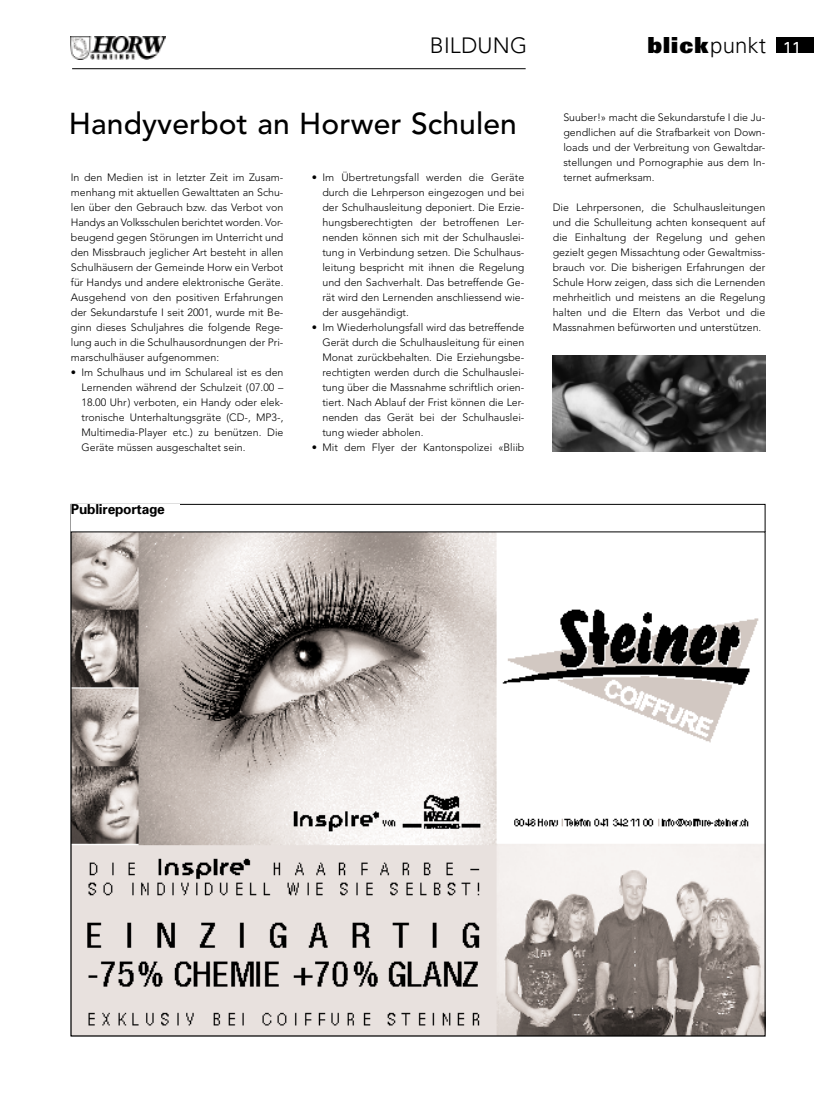
<style>
.page{position:relative;width:815px;height:1099px;background:#fff}
.page>*{position:absolute;margin:0;border:0;box-sizing:border-box;transform-origin:0 0}
.t1{font:500 30px "Avenir";letter-spacing:.005em;color:#000}
.t2{font:900 22.12px "Univers";letter-spacing:.05em;color:#000}
.t3{font:300 22px "Avenir";letter-spacing:.01em;color:#000}
.t4{font:700 13.75px "Univers";letter-spacing:-.015em;color:#000}
.t5{font:300 10.62px/15px "Avenir";color:#000;text-align:justify}
.s1{font-weight:300}
.s2{font-weight:400;font-size:15.88px;color:#fff}
</style>
<div class="page">
<img style="left:71px;top:37px;width:94px;height:6px">
<img style="left:71px;top:43px;width:92px;height:16px">
<hr style="left:72px;top:68px;width:454px;height:1px;background:#000">
<div style="left:776px;top:37px;width:38px;height:16px;background:#000"></div>
<img style="left:73px;top:534px;width:690px;height:500px">
<img style="left:553px;top:356px;width:212px;height:95px">
<h3 class="t3" style="left:430px;top:37px;width:99px">BILDUNG</h3>
<h2 class="t2" style="left:647px;top:37px;width:155px">blick<span class="s1">punkt</span> <span class="s2">11</span></h2>
<h1 class="t1" style="left:69px;top:112px;width:450px">Handyverbot an Horwer Schulen</h1>
<p class="t5" style="left:563px;top:111px;width:203px">Suuber!» macht die Sekundarstufe I die Ju&shy;gendlichen auf die Strafbarkeit von Down&shy;loads und der Verbreitung von Gewaltdar&shy;stellungen und Pornographie aus dem In&shy;ternet aufmerksam.</p>
<p class="t5" style="left:553px;top:201px;width:214px">Die Lehrpersonen, die Schulhausleitungen und die Schulleitung achten konsequent auf die Einhaltung der Regelung und gehen gezielt gegen Missachtung oder Gewaltmiss&shy;brauch vor. Die bisherigen Erfahrungen der Schule Horw zeigen, dass sich die Lernenden mehrheitlich und meistens an die Regelung halten und die Eltern das Verbot und die Massnahmen befürworten und unterstützen.</p>
<p class="t5" style="left:322px;top:171px;width:203px;text-indent:-11px">• Im Übertretungsfall werden die Geräte durch die Lehrperson eingezogen und bei der Schulhausleitung deponiert. Die Erzie&shy;hungsberechtigten der betroffenen Ler&shy;nenden können sich mit der Schulhauslei&shy;tung in Verbindung setzen. Die Schulhaus&shy;leitung bespricht mit ihnen die Regelung und den Sachverhalt. Das betreffende Ge&shy;rät wird den Lernenden anschliessend wie&shy;der ausgehändigt.</p>
<p class="t5" style="left:322px;top:321px;width:203px;text-indent:-11px">• Im Wiederholungsfall wird das betreffende Gerät durch die Schulhausleitung für einen Monat zurückbehalten. Die Erziehungsbe&shy;rechtigten werden durch die Schulhauslei&shy;tung über die Massnahme schriftlich orien&shy;tiert. Nach Ablauf der Frist können die Ler&shy;nenden das Gerät bei der Schulhauslei&shy;tung wieder abholen.</p>
<p class="t5" style="left:312px;top:441px;width:214px">• Mit dem Flyer der Kantonspolizei «Bliib</p>
<p class="t5" style="left:71px;top:171px;width:214px">In den Medien ist in letzter Zeit im Zusam&shy;menhang mit aktuellen Gewalttaten an Schu&shy;len über den Gebrauch bzw. das Verbot von Handys an Volksschulen berichtet worden. Vor&shy;beugend gegen Störungen im Unterricht und den Missbrauch jeglicher Art besteht in allen Schulhäusern der Gemeinde Horw ein Verbot für Handys und andere elektronische Geräte.<br>Ausgehend von den positiven Erfahrungen der Sekundarstufe I seit 2001, wurde mit Be&shy;ginn dieses Schuljahres die folgende Rege&shy;lung auch in die Schulhausordnungen der Pri&shy;marschulhäuser aufgenommen:</p>
<p class="t5" style="left:81px;top:366px;width:203px;text-indent:-11px">• Im Schulhaus und im Schulareal ist es den Lernenden während der Schulzeit (07.00 – 18.00 Uhr) verboten, ein Handy oder elek&shy;tronische Unterhaltungsgräte (CD-, MP3-, Multimedia-Player etc.) zu benützen. Die Geräte müssen ausgeschaltet sein.</p>
<p class="t4" style="left:71px;top:504px;width:96px">Publireportage</p>
</div>
